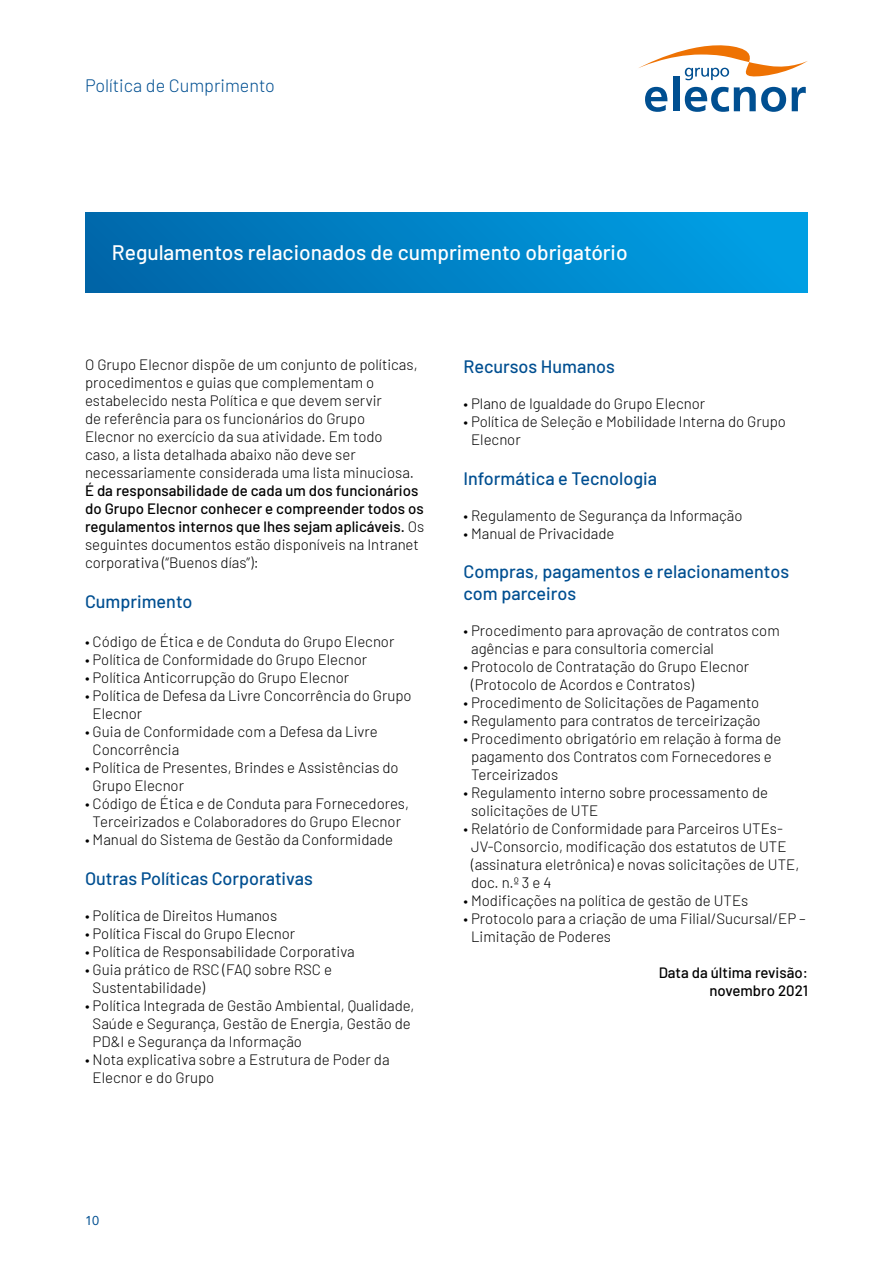
<style>
.page{position:relative;width:893px;height:1263px;background:#fff}
.page>*{position:absolute;margin:0;border:0;box-sizing:border-box;transform-origin:0 0}
.t1{font:500 21px "Barlow";color:#fff}
.t2{font:500 18px/21.6px "Barlow";color:#004f91}
.t3{font:300 18px "Barlow";color:#004f91}
.t4{font:300 15px/18px "Barlow";color:#000}
.t5{font:500 15px/18px "Barlow";color:#000}
.t6{font:12.75px "Avenir LT Std";color:#004f91}
.s1{font-weight:300}
</style>
<div class="page">
<svg style="left:645px;top:87px;width:22px;height:25px"></svg>
<div style="left:673px;top:77px;width:6px;height:34px;background:#004f91"></div>
<svg style="left:685px;top:87px;width:101px;height:25px"></svg>
<svg style="left:792px;top:87px;width:14px;height:24px"></svg>
<svg style="left:639px;top:45px;width:169px;height:36px"></svg>
<div style="left:85px;top:213px;width:723px;height:79px;background:linear-gradient(to right,#0066a9,#00a2e6)"></div>
<p class="t3" style="left:85px;top:73px;width:191px">Política de Cumprimento</p>
<h1 class="t1" style="left:112px;top:237px;width:517px">Regulamentos relacionados de cumprimento obrigatório</h1>
<p class="t4" style="left:85px;top:355px;width:334px">O Grupo Elecnor dispõe de um conjunto de políticas, procedimentos e guias que complementam o estabelecido nesta Política e que devem servir<br>de referência para os funcionários do Grupo Elecnor no exercício da sua atividade. Em todo caso, a lista detalhada abaixo não deve ser necessariamente considerada uma lista minuciosa.</p>
<p class="t5" style="left:85px;top:480px;width:341px">É da responsabilidade de cada um dos funcionários do Grupo Elecnor conhecer e compreender todos os regulamentos internos que lhes sejam aplicáveis. <span class="s1">Os seguintes documentos estão disponíveis na Intranet corporativa (“Buenos días”):</span></p>
<p class="t2" style="left:85px;top:589px;width:109px">Cumprimento</p>
<p class="t4" style="left:85px;top:632px;width:311px">• Código de Ética e de Conduta do Grupo Elecnor</p>
<p class="t4" style="left:85px;top:650px;width:284px">• Política de Conformidade do Grupo Elecnor</p>
<p class="t4" style="left:85px;top:668px;width:266px">• Política Anticorrupção do Grupo Elecnor</p>
<p class="t4" style="left:93px;top:686px;width:320px;text-indent:-8px">• Política de Defesa da Livre Concorrência do Grupo<br>Elecnor</p>
<p class="t4" style="left:93px;top:722px;width:287px;text-indent:-8px">• Guia de Conformidade com a Defesa da Livre<br>Concorrência</p>
<p class="t4" style="left:93px;top:758px;width:308px;text-indent:-8px">• Política de Presentes, Brindes e Assistências do<br>Grupo Elecnor</p>
<p class="t4" style="left:85px;top:794px;width:325px;text-align:center">• Código de Ética e de Conduta para Fornecedores,<br>Terceirizados e Colaboradores do Grupo Elecnor</p>
<p class="t4" style="left:85px;top:830px;width:310px">• Manual do Sistema de Gestão da Conformidade</p>
<p class="t2" style="left:85px;top:866px;width:229px">Outras Políticas Corporativas</p>
<p class="t4" style="left:85px;top:905px;width:194px">• Política de Direitos Humanos</p>
<p class="t4" style="left:85px;top:923px;width:212px">• Política Fiscal do Grupo Elecnor</p>
<p class="t4" style="left:85px;top:941px;width:271px">• Política de Responsabilidade Corporativa</p>
<p class="t4" style="left:93px;top:959px;width:241px;text-indent:-8px">• Guia prático de RSC (FAQ sobre RSC e<br>Sustentabilidade)</p>
<p class="t4" style="left:93px;top:995px;width:323px;text-indent:-8px">• Política Integrada de Gestão Ambiental, Qualidade,<br>Saúde e Segurança, Gestão de Energia, Gestão de<br>PD&amp;I e Segurança da Informação</p>
<p class="t4" style="left:93px;top:1049px;width:298px;text-indent:-8px">• Nota explicativa sobre a Estrutura de Poder da<br>Elecnor e do Grupo</p>
<p class="t2" style="left:463px;top:354px;width:153px">Recursos Humanos</p>
<p class="t4" style="left:463px;top:394px;width:243px">• Plano de Igualdade do Grupo Elecnor</p>
<p class="t4" style="left:471px;top:412px;width:316px;text-indent:-8px">• Política de Seleção e Mobilidade Interna do Grupo<br>Elecnor</p>
<p class="t2" style="left:463px;top:466px;width:195px">Informática e Tecnologia</p>
<p class="t4" style="left:463px;top:505px;width:280px">• Regulamento de Segurança da Informação</p>
<p class="t4" style="left:463px;top:523px;width:152px">• Manual de Privacidade</p>
<p class="t2" style="left:463px;top:560px;width:327px">Compras, pagamentos e relacionamentos com parceiros</p>
<p class="t4" style="left:471px;top:620px;width:310px;text-indent:-8px">• Procedimento para aprovação de contratos com agências e para consultoria comercial</p>
<p class="t4" style="left:471px;top:656px;width:280px;text-indent:-8px">• Protocolo de Contratação do Grupo Elecnor (Protocolo de Acordos e Contratos)</p>
<p class="t4" style="left:463px;top:692px;width:297px">• Procedimento de Solicitações de Pagamento</p>
<p class="t4" style="left:463px;top:710px;width:299px">• Regulamento para contratos de terceirização</p>
<p class="t4" style="left:471px;top:728px;width:312px;text-indent:-8px">• Procedimento obrigatório em relação à forma de pagamento dos Contratos com Fornecedores e<br>Terceirizados</p>
<p class="t4" style="left:471px;top:782px;width:298px;text-indent:-8px">• Regulamento interno sobre processamento de solicitações de UTE</p>
<p class="t4" style="left:471px;top:818px;width:330px;text-indent:-8px">• Relatório de Conformidade para Parceiros UTEs-JV-Consorcio, modificação dos estatutos de UTE (assinatura eletrônica) e novas solicitações de UTE, doc. n.º 3 e 4</p>
<p class="t4" style="left:463px;top:890px;width:286px">• Modificações na política de gestão de UTEs</p>
<p class="t4" style="left:471px;top:908px;width:336px;text-indent:-8px">• Protocolo para a criação de uma Filial/Sucursal/EP –<br>Limitação de Poderes</p>
<p class="t5" style="left:659px;top:962px;width:151px;text-align:right">Data da última revisão: novembro 2021</p>
<p class="t6" style="left:85px;top:1213px;width:16px">10</p>
</div>
